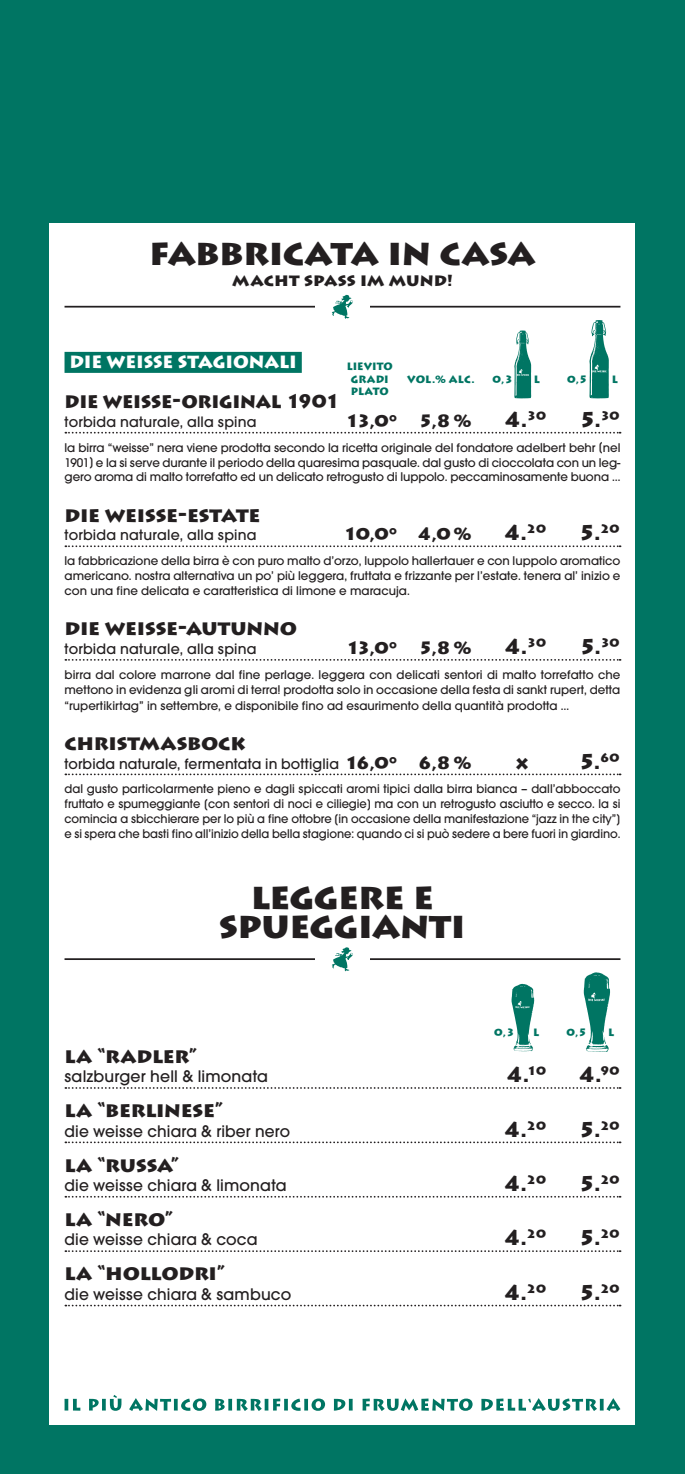
<style>
.page{position:relative;width:685px;height:1474px;background:#fff}
.page>*{position:absolute;margin:0;border:0;box-sizing:border-box;transform-origin:0 0}
.t1{font:900 36.75px/29.8px "Lithos Pro";letter-spacing:-.02em;color:#231f20;text-align:center}
.t2{font:900 21px "Lithos Pro";letter-spacing:-.01em;color:#231f20}
.t3{font:900 21px "Lithos Pro";letter-spacing:-.01em;color:#231f20;scale:.95 1}
.t4{font:500 17.5px "Avant Garde Gothic Itc T";letter-spacing:.01em;color:#231f20}
.t5{font:900 17.5px "Lithos Pro";letter-spacing:.005em;color:#231f20}
.t6{font:900 17.5px "Lithos Pro";letter-spacing:-.005em;color:#fff}
.t7{font:500 15.75px "Avant Garde Gothic Itc T";letter-spacing:.01em;color:#231f20}
.t8{font:500 13.12px/14.9px "Avant Garde Gothic Itc T";letter-spacing:-.005em;color:#231f20;text-align:justify}
.t9{font:900 10.5px/12.6px "Lithos Pro";letter-spacing:.005em;color:#007563;text-align:center}
.s1{font-size:15.75px}
.s2{font-size:19.25px}
.s3{font-family:"Lithos Pro";font-weight:900;font-size:17.5px}
</style>
<div class="page">
<div style="left:0;top:0;width:685px;height:1473px;background:#007563"></div>
<div style="left:50px;top:223px;width:585px;height:1201px;background:#fff"></div>
<hr style="left:64px;top:306px;width:556px;height:1px;background:#231f20">
<svg style="left:65px;top:432px;width:555px;height:1px"></svg>
<svg style="left:65px;top:545px;width:555px;height:2px"></svg>
<svg style="left:65px;top:659px;width:555px;height:1px"></svg>
<svg style="left:65px;top:773px;width:555px;height:2px"></svg>
<svg style="left:589px;top:320px;width:20px;height:78px"></svg>
<svg style="left:514px;top:330px;width:17px;height:68px"></svg>
<hr style="left:64px;top:958px;width:556px;height:2px;background:#231f20">
<svg style="left:65px;top:1087px;width:555px;height:1px"></svg>
<svg style="left:65px;top:1141px;width:555px;height:2px"></svg>
<svg style="left:65px;top:1195px;width:555px;height:2px"></svg>
<svg style="left:65px;top:1250px;width:555px;height:1px"></svg>
<svg style="left:65px;top:1304px;width:555px;height:2px"></svg>
<img style="left:511px;top:983px;width:24px;height:69px">
<img style="left:583px;top:972px;width:28px;height:80px">
<div style="left:64px;top:352px;width:238px;height:21px;background:#007563"></div>
<div style="left:315px;top:293px;width:55px;height:28px;background:#fff"></div>
<svg style="left:332px;top:295px;width:21px;height:24px"></svg>
<div style="left:315px;top:945px;width:55px;height:28px;background:#fff"></div>
<svg style="left:332px;top:947px;width:21px;height:24px"></svg>
<svg style="left:64px;top:1395px;width:556px;height:15px"></svg>
<h1 class="t1" style="left:149px;top:238px;width:388px">fabbricata in casa</h1>
<h3 class="t5" style="left:232px;top:269px;width:222px">macht spass im mund<span class="s1">!</span></h3>
<h3 class="t6" style="left:69px;top:351px;width:229px">DIE WEISSE STAGIONALI</h3>
<p class="t9" style="left:347px;top:360px;width:48px">LIEVITO<br>GRADI<br>PLATO</p>
<p class="t9" style="left:492px;top:373px;width:22px">0,3</p>
<p class="t9" style="left:534px;top:373px;width:8px">L</p>
<p class="t9" style="left:567px;top:373px;width:22px">0,5</p>
<p class="t9" style="left:611px;top:373px;width:8px">L</p>
<p class="t9" style="left:407px;top:373px;width:69px">VOL.% ALC.</p>
<h2 class="t3" style="left:64px;top:387px;width:291px">die weisse-original <span class="s2">1901</span></h2>
<p class="t7" style="left:64px;top:412px;width:194px">torbida naturale, alla spina</p>
<h3 class="t5" style="left:345px;top:410px;width:128px">13,0° 5,8 %</h3>
<h2 class="t2" style="left:504px;top:406px;width:43px">4.<sup>30</sup></h2>
<h2 class="t2" style="left:579px;top:406px;width:42px">5.<sup>30</sup></h2>
<p class="t8" style="left:64px;top:440px;width:557px">la birra “weisse” nera viene prodotta secondo la ricetta originale del fondatore adelbert behr [nel 1901] e la si serve durante il periodo della quaresima pasquale. dal gusto di cioccolata con un leg&shy;gero aroma di malto torrefatto ed un delicato retrogusto di luppolo. peccaminosamente buona …</p>
<h2 class="t2" style="left:64px;top:501px;width:197px">die weisse-estate</h2>
<p class="t7" style="left:64px;top:526px;width:194px">torbida naturale, alla spina</p>
<h3 class="t5" style="left:343px;top:523px;width:130px">10,0° 4,0 %</h3>
<h2 class="t2" style="left:503px;top:520px;width:44px">4.<sup>20</sup></h2>
<h2 class="t2" style="left:579px;top:520px;width:42px">5.<sup>20</sup></h2>
<p class="t8" style="left:64px;top:553px;width:557px">la fabbricazione della birra è con puro malto d’orzo, luppolo hallertauer e con luppolo aromatico americano. nostra alternativa un po’ più leggera, fruttata e frizzante per l’estate. tenera al’ inizio e con una fine delicata e caratteristica di limone e maracuja.</p>
<h2 class="t2" style="left:64px;top:614px;width:234px">die weisse-autunno</h2>
<p class="t7" style="left:64px;top:639px;width:194px">torbida naturale, alla spina</p>
<h3 class="t5" style="left:346px;top:637px;width:127px">13,0° 5,8 %</h3>
<h2 class="t2" style="left:504px;top:633px;width:43px">4.<sup>30</sup></h2>
<h2 class="t2" style="left:579px;top:633px;width:42px">5.<sup>30</sup></h2>
<p class="t8" style="left:64px;top:666px;width:557px;line-height:15.4px">birra dal colore marrone dal fine perlage. leggera con delicati sentori di malto torrefatto che mettono in evidenza gli aromi di terra! prodotta solo in occasione della festa di sankt rupert, detta “rupertikirtag” in settembre, e disponibile fino ad esaurimento della quantità prodotta …</p>
<h2 class="t2" style="left:64px;top:729px;width:183px">christmasbock</h2>
<p class="t7" style="left:64px;top:754px;width:408px">torbida naturale, fermentata in bottiglia <span class="s3">16,0° 6,8 %</span></p>
<h3 class="t5" style="left:516px;top:751px;width:14px">x</h3>
<h2 class="t2" style="left:578px;top:748px;width:42px">5.<sup>60</sup></h2>
<p class="t8" style="left:64px;top:781px;width:557px">dal gusto particolarmente pieno e dagli spiccati aromi tipici dalla birra bianca – dall’abboccato fruttato e spumeggiante [con sentori di noci e ciliegie] ma con un retrogusto asciutto e secco. la si comincia a sbicchierare per lo più a fine ottobre [in occasione della manifestazione “jazz in the city”] e si spera che basti fino all’inizio della bella stagione: quando ci si può sedere a bere fuori in giardino.</p>
<h1 class="t1" style="left:219px;top:881px;width:248px">leggere e spueggianti</h1>
<p class="t9" style="left:494px;top:1026px;width:22px">0,3</p>
<p class="t9" style="left:533px;top:1026px;width:8px">L</p>
<p class="t9" style="left:566px;top:1026px;width:22px">0,5</p>
<p class="t9" style="left:608px;top:1026px;width:8px">L</p>
<h2 class="t2" style="left:64px;top:1042px;width:134px">la “radler”</h2>
<h3 class="t4" style="left:64px;top:1066px;width:205px">salzburger hell &amp; limonata</h3>
<h2 class="t2" style="left:506px;top:1061px;width:41px">4.<sup>10</sup></h2>
<h2 class="t2" style="left:578px;top:1061px;width:43px">4.<sup>90</sup></h2>
<h2 class="t2" style="left:64px;top:1096px;width:160px">la “berlinese”</h2>
<h3 class="t4" style="left:64px;top:1120px;width:227px">die weisse chiara &amp; riber nero</h3>
<h2 class="t2" style="left:503px;top:1116px;width:44px">4.<sup>20</sup></h2>
<h2 class="t2" style="left:579px;top:1116px;width:42px">5.<sup>20</sup></h2>
<h2 class="t2" style="left:64px;top:1151px;width:116px">la “russa”</h2>
<h3 class="t4" style="left:64px;top:1174px;width:224px">die weisse chiara &amp; limonata</h3>
<h2 class="t2" style="left:503px;top:1170px;width:44px">4.<sup>20</sup></h2>
<h2 class="t2" style="left:579px;top:1170px;width:42px">5.<sup>20</sup></h2>
<h2 class="t2" style="left:64px;top:1205px;width:110px">la “nero”</h2>
<h3 class="t4" style="left:64px;top:1229px;width:195px">die weisse chiara &amp; coca</h3>
<h2 class="t2" style="left:503px;top:1224px;width:44px">4.<sup>20</sup></h2>
<h2 class="t2" style="left:579px;top:1224px;width:42px">5.<sup>20</sup></h2>
<h2 class="t2" style="left:64px;top:1259px;width:162px">la “hollodri”</h2>
<h3 class="t4" style="left:64px;top:1283px;width:228px">die weisse chiara &amp; sambuco</h3>
<h2 class="t2" style="left:503px;top:1279px;width:44px">4.<sup>20</sup></h2>
<h2 class="t2" style="left:579px;top:1279px;width:42px">5.<sup>20</sup></h2>
</div>
